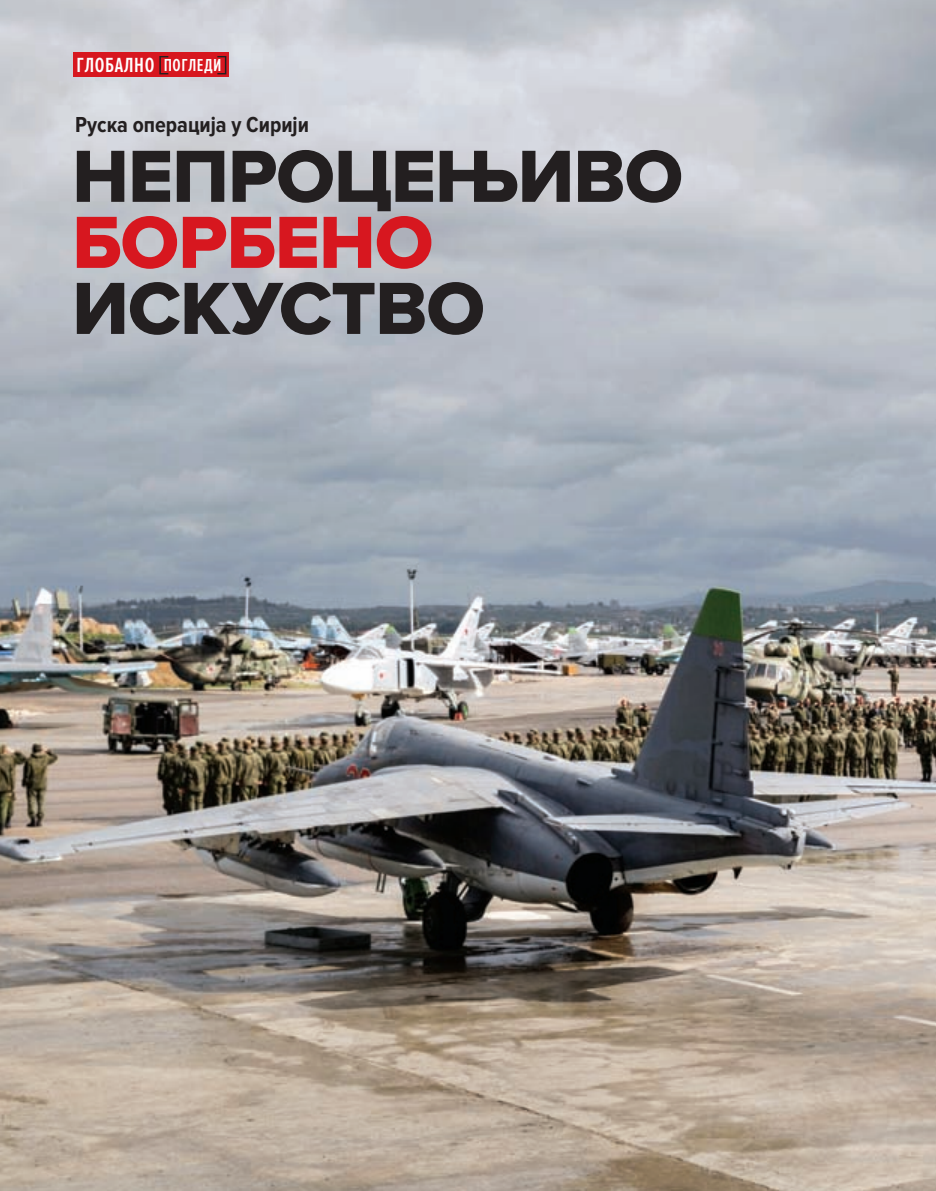
<style>
.page{position:relative;width:936px;height:1191px;background:#fff}
.page>*{position:absolute;margin:0;border:0;box-sizing:border-box;transform-origin:0 0}
.t1{font:76.5px "Proxima Nova Extrabld";letter-spacing:-.01em;color:#231f20}
.t2{font:76.5px "Proxima Nova Extrabld";letter-spacing:-.01em;color:#d7171f}
.t3{font:700 22.5px "Proxima Nova Cond";color:#231f20}
.t4{font:600 21.3px "Proxima Nova Ex Cn";letter-spacing:.03em;color:#fff}
.s1{font-size:18px}
</style>
<div class="page">
<img style="left:0;top:0;width:935px;height:1191px">
<div style="left:73px;top:52px;width:156px;height:25px;background:#d7171f"></div>
<svg style="left:159px;top:56px;width:9px;height:18px"></svg>
<svg style="left:217px;top:56px;width:9px;height:18px"></svg>
<p class="t4" style="left:77px;top:53px;width:146px">ГЛОБАЛНО <span class="s1">ПОГЛЕДИ</span></p>
<p class="t4" style="left:80px;top:53px;width:107px">ГЕ ПОЛИТИКА</p>
<p class="t3" style="left:75px;top:112px;width:235px">Руска операција у Сирији</p>
<h1 class="t1" style="left:72px;top:132px;width:612px">НЕПРОЦЕЊИВО</h1>
<h1 class="t2" style="left:72px;top:198px;width:363px">БОРБЕНО</h1>
<h1 class="t1" style="left:72px;top:264px;width:414px">ИСКУСТВО</h1>
</div>
